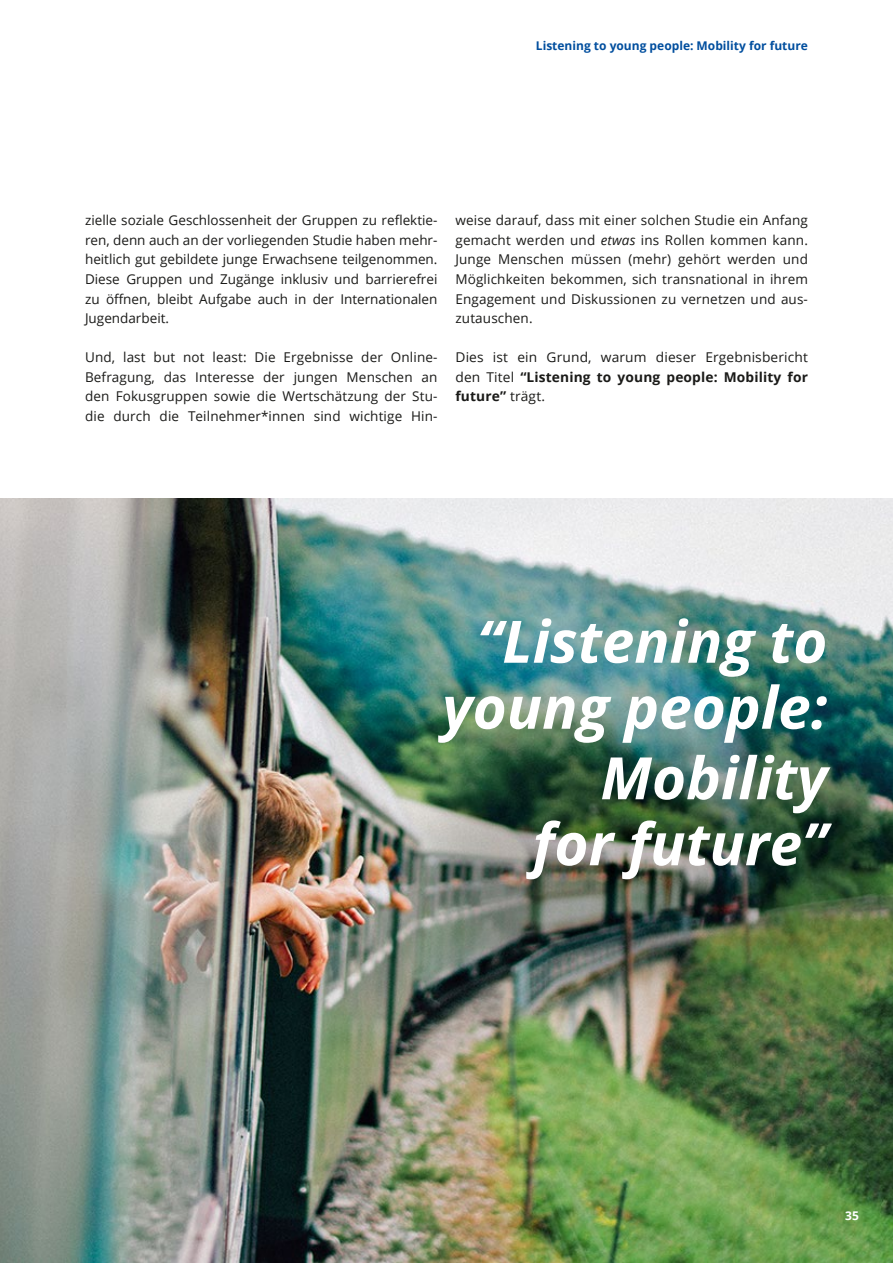
<style>
.page{position:relative;width:893px;height:1263px;background:#fff}
.page>*{position:absolute;margin:0;border:0;box-sizing:border-box;transform-origin:0 0}
.Zitat_-links{font:italic 700 58.5px "Open Sans";color:#fff}
.Copy_9{font:13.5px/19.5px "Open Sans";letter-spacing:.01em;color:#1a1a18;text-align:justify}
.t1{font:700 12px "Open Sans";color:#004e9e}
.Pagina{font:700 12px "Open Sans";color:#fff}
.s1{font-style:italic}
.s2{font-weight:700}
</style>
<div class="page">
<img style="left:0;top:498px;width:893px;height:765px">
<p class="t1" style="left:536px;top:37px;width:273px">Listening to young people: Mobility for future</p>
<p class="Copy_9" style="left:85px;top:210px;width:354px">zielle soziale Geschlossenheit der Gruppen zu reflektie&shy;ren, denn auch an der vorliegenden Studie haben mehr&shy;heitlich gut gebildete junge Erwachsene teilgenommen.<br>Diese Gruppen und Zugänge inklusiv und barrierefrei zu öffnen, bleibt Aufgabe auch in der Internationalen Jugendarbeit.</p>
<p class="Copy_9" style="left:85px;top:347px;width:354px">Und, last but not least: Die Ergebnisse der Online-Befragung, das Interesse der jungen Menschen an den Fokusgruppen sowie die Wertschätzung der Stu&shy;die durch die Teilnehmer*innen sind wichtige Hin-</p>
<p class="Copy_9" style="left:455px;top:210px;width:354px">weise darauf, dass mit einer solchen Studie ein Anfang gemacht werden und <span class="s1">etwas</span> ins Rollen kommen kann.<br>Junge Menschen müssen (mehr) gehört werden und Möglichkeiten bekommen, sich transnational in ihrem Engagement und Diskussionen zu vernetzen und aus&shy;zutauschen.</p>
<p class="Copy_9" style="left:455px;top:347px;width:354px">Dies ist ein Grund, warum dieser Ergebnisbericht den Titel <span class="s2">“Listening to young people: Mobility for future”</span> trägt.</p>
<p class="Zitat_-links" style="left:477px;top:600px;width:352px">“Listening to</p>
<p class="Zitat_-links" style="left:442px;top:666px;width:387px">young people:</p>
<p class="Zitat_-links" style="left:600px;top:737px;width:228px">Mobility</p>
<p class="Zitat_-links" style="left:532px;top:803px;width:296px">for future”</p>
<p class="Pagina" style="left:845px;top:1207px;width:15px">35</p>
</div>
